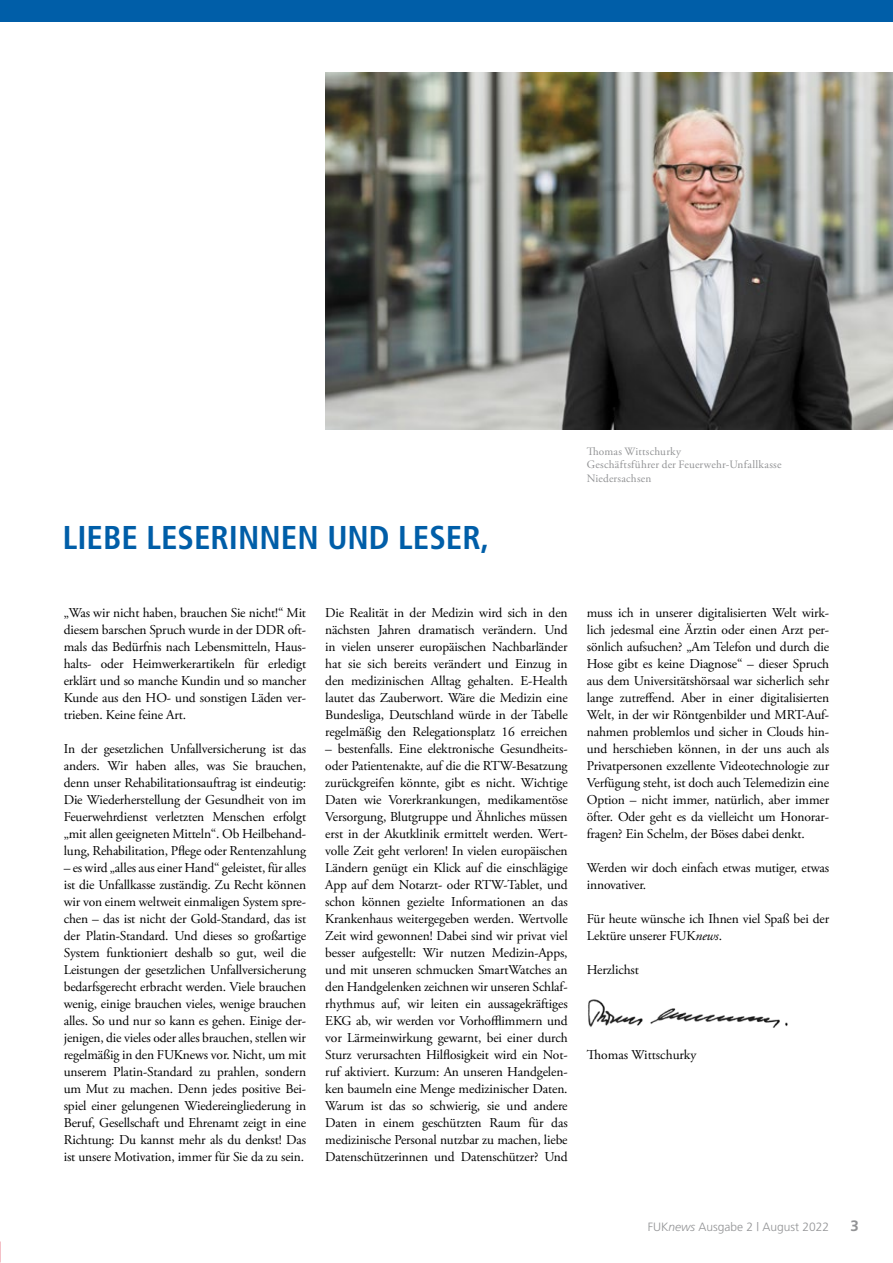
<style>
.page{position:relative;width:893px;height:1263px;background:#fff}
.page>*{position:absolute;margin:0;border:0;box-sizing:border-box;transform-origin:0 0}
.t1{font:700 condensed 33px "Frutiger";color:#005ea8}
.t2{font:700 15px "Frutiger";color:#929395}
.t3{font:13.5px/17px "Adobe Garamond Pro";letter-spacing:-.01em;color:#000;text-align:justify}
.t4{font:300 12px "Frutiger";color:#929395}
.t5{font:11.25px/13.5px "Adobe Garamond Pro";letter-spacing:.02em;color:#929395}
.s1{font-style:italic}
</style>
<div class="page">
<div style="left:0;top:0;width:893px;height:21px;background:#005ea8"></div>
<img style="left:325px;top:72px;width:568px;height:357px">
<img style="left:588px;top:999px;width:200px;height:29px">
<h1 class="t1" style="left:63px;top:517px;width:428px">LIEBE LESERINNEN UND LESER,</h1>
<p class="t5" style="left:587px;top:445px;width:196px">Thomas Wittschurky<br>Geschäftsführer der Feuerwehr-Unfallkasse<br>Niedersachsen</p>
<p class="t3" style="left:64px;top:604px;width:244px">„Was wir nicht haben, brauchen Sie nicht!“ Mit diesem barschen Spruch wurde in der DDR oft&shy;mals das Bedürfnis nach Lebensmitteln, Haus&shy;halts- oder Heimwerkerartikeln für erledigt erklärt und so manche Kundin und so mancher Kunde aus den HO- und sonstigen Läden ver&shy;trieben. Keine feine Art.</p>
<p class="t3" style="left:64px;top:740px;width:244px">In der gesetzlichen Unfallversicherung ist das anders. Wir haben alles, was Sie brauchen, denn unser Rehabilitationsauftrag ist eindeutig:<br>Die Wiederherstellung der Gesundheit von im Feuerwehrdienst verletzten Menschen erfolgt „mit allen geeigneten Mitteln“. Ob Heilbehand&shy;lung, Rehabilitation, Pflege oder Rentenzahlung</p>
<p class="t3" style="left:64px;top:859px;width:244px">– es wird „alles aus einer Hand“ geleistet, für alles ist die Unfallkasse zuständig. Zu Recht können wir von einem weltweit einmaligen System spre&shy;chen – das ist nicht der Gold-Standard, das ist der Platin-Standard. Und dieses so großartige System funktioniert deshalb so gut, weil die Leistungen der gesetzlichen Unfallversicherung bedarfsgerecht erbracht werden. Viele brauchen wenig, einige brauchen vieles, wenige brauchen alles. So und nur so kann es gehen. Einige der&shy;jenigen, die vieles oder alles brauchen, stellen wir regelmäßig in den FUKnews vor. Nicht, um mit unserem Platin-Standard zu prahlen, sondern um Mut zu machen. Denn jedes positive Bei&shy;spiel einer gelungenen Wiedereingliederung in Beruf, Gesellschaft und Ehrenamt zeigt in eine Richtung: Du kannst mehr als du denkst! Das ist unsere Motivation, immer für Sie da zu sein.</p>
<p class="t3" style="left:325px;top:604px;width:244px">Die Realität in der Medizin wird sich in den nächsten Jahren dramatisch verändern. Und in vielen unserer europäischen Nachbarländer hat sie sich bereits verändert und Einzug in den medizinischen Alltag gehalten. E-Health lautet das Zauberwort. Wäre die Medizin eine Bundesliga, Deutschland würde in der Tabelle regelmäßig den Relegationsplatz 16 erreichen</p>
<p class="t3" style="left:325px;top:740px;width:244px">– bestenfalls. Eine elektronische Gesundheits&shy;oder Patientenakte, auf die die RTW-Besatzung zurückgreifen könnte, gibt es nicht. Wichtige Daten wie Vorerkrankungen, medikamentöse Versorgung, Blutgruppe und Ähnliches müssen erst in der Akutklinik ermittelt werden. Wert&shy;volle Zeit geht verloren! In vielen europäischen Ländern genügt ein Klick auf die einschlägige App auf dem Notarzt- oder RTW-Tablet, und schon können gezielte Informationen an das Krankenhaus weitergegeben werden. Wertvolle Zeit wird gewonnen! Dabei sind wir privat viel besser aufgestellt: Wir nutzen Medizin-Apps, und mit unseren schmucken SmartWatches an den Handgelenken zeichnen wir unseren Schlaf&shy;rhythmus auf, wir leiten ein aussagekräftiges EKG ab, wir werden vor Vorhofflimmern und vor Lärmeinwirkung gewarnt, bei einer durch Sturz verursachten Hilflosigkeit wird ein Not&shy;ruf aktiviert. Kurzum: An unseren Handgelen&shy;ken baumeln eine Menge medizinischer Daten.<br>Warum ist das so schwierig, sie und andere Daten in einem geschützten Raum für das medizinische Personal nutzbar zu machen, liebe Datenschützerinnen und Datenschützer? Und</p>
<p class="t3" style="left:587px;top:604px;width:244px">muss ich in unserer digitalisierten Welt wirk&shy;lich jedesmal eine Ärztin oder einen Arzt per&shy;sönlich aufsuchen? „Am Telefon und durch die Hose gibt es keine Diagnose“ – dieser Spruch aus dem Universitätshörsaal war sicherlich sehr lange zutreffend. Aber in einer digitalisierten Welt, in der wir Röntgenbilder und MRT-Auf&shy;nahmen problemlos und sicher in Clouds hin&shy;und herschieben können, in der uns auch als Privatpersonen exzellente Videotechnologie zur Verfügung steht, ist doch auch Telemedizin eine Option – nicht immer, natürlich, aber immer öfter. Oder geht es da vielleicht um Honorar&shy;fragen? Ein Schelm, der Böses dabei denkt.</p>
<p class="t3" style="left:587px;top:859px;width:244px">Werden wir doch einfach etwas mutiger, etwas innovativer.</p>
<p class="t3" style="left:587px;top:910px;width:244px">Für heute wünsche ich Ihnen viel Spaß bei der<br>Lektüre unserer FUK<span class="s1">news</span>.</p>
<p class="t3" style="left:587px;top:961px;width:54px">Herzlichst</p>
<p class="t3" style="left:587px;top:1047px;width:111px">Thomas Wittschurky</p>
<p class="t4" style="left:648px;top:1220px;width:183px">FUK<span class="s1">news</span> Ausgabe 2 | August 2022</p>
<p class="t2" style="left:850px;top:1217px;width:10px">3</p>
</div>
